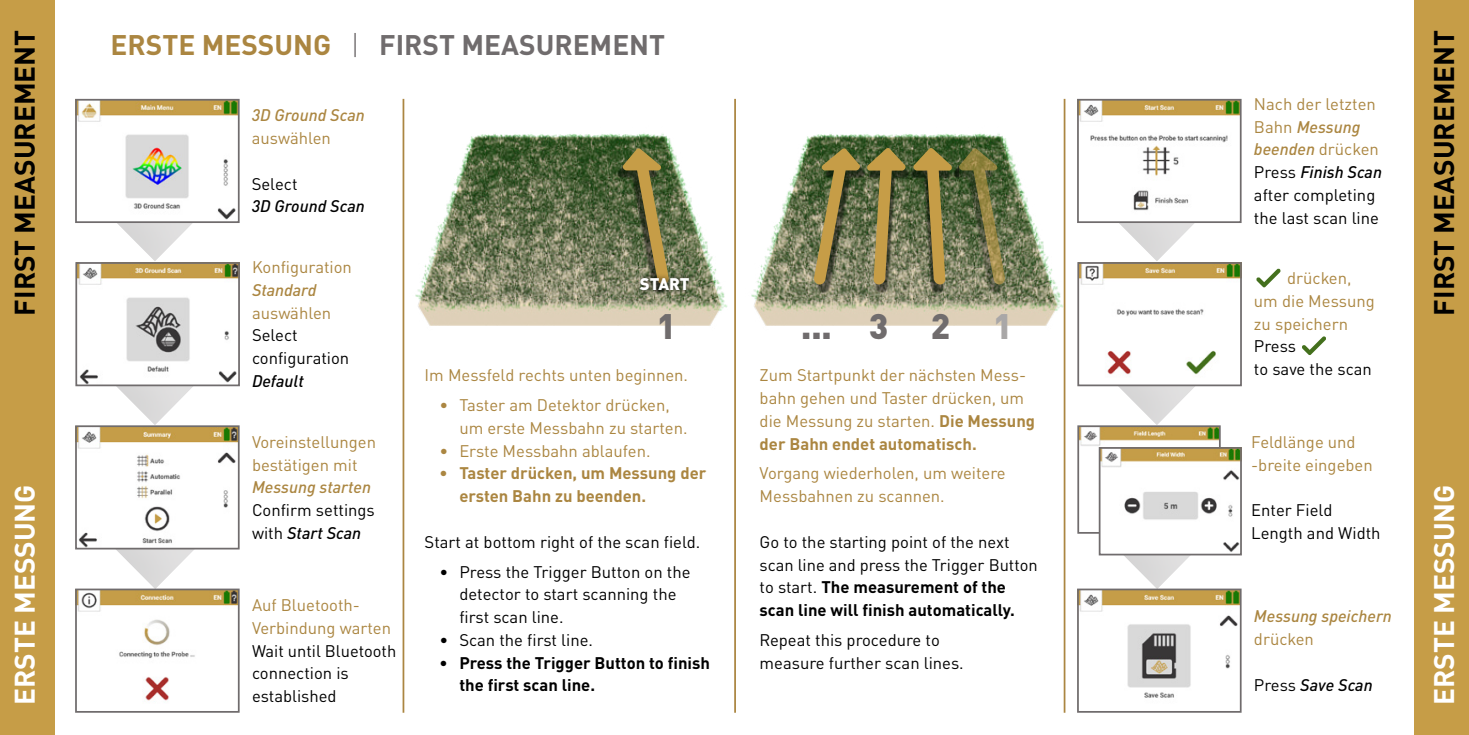
<style>
.page{position:relative;width:1469px;height:735px;background:#fff}
.page>*{position:absolute;margin:0;border:0;box-sizing:border-box;transform-origin:0 0}
.t1{font:900 262.5px "DIN Pro";color:#9b9899}
.t2{font:900 35px "DIN Pro";color:#706c6d}
.t3{font:700 28px "DIN Pro";color:#000}
.t4{font:700 28px "DIN Pro";color:#706c6d}
.t5{font:700 28px "DIN Pro";color:#fff}
.t6{font:16.62px/22.8px "DIN Pro";color:#000}
.t7{font:16.62px/22.8px "DIN Pro";color:#ab8641}
.t8{font:italic 500 16.62px "DIN Pro";color:#ab8641}
.t9{font:700 16.62px/22.8px "DIN Pro";color:#ab8641}
.t10{font:700 16.62px/22.8px "DIN Pro";color:#000}
.t11{font:italic 500 16.62px "DIN Pro";color:#000}
.t12{font:900 16.62px "DIN Pro";letter-spacing:-.005em;color:#fff}
.s1{color:#ab8641}
.s2{font-weight:300}
.s3{font-weight:500;font-style:italic}
.s4{color:#a9a7a7}
.s5{font-weight:700}
.s6{font-weight:500;font-style:italic;color:#ab8641}
.s7{font-weight:400;font-style:normal}
</style>
<div class="page">
<div style="left:0;top:0;width:55px;height:734px;background:#c69d47"></div>
<div style="left:1414px;top:0;width:54px;height:734px;background:#c69d47"></div>
<div style="left:34px;top:470px;width:182px;height:169px;background:#000;opacity:.75"></div>
<div style="left:34px;top:307px;width:182px;height:169px;background:#000;opacity:.75"></div>
<div style="left:34px;top:143px;width:182px;height:169px;background:#000;opacity:.75"></div>
<hr style="left:402px;top:99px;width:2px;height:613px;background:#ab8641">
<hr style="left:1063px;top:99px;width:2px;height:613px;background:#ab8641">
<hr style="left:734px;top:99px;width:2px;height:613px;background:#ab8641">
<img style="left:415px;top:133px;width:312px;height:193px">
<img style="left:617px;top:153px;width:18px;height:141px">
<svg style="left:622px;top:148px;width:47px;height:136px;background:#757443"></svg>
<div style="left:635px;top:273px;width:59px;height:22px;background:#000;opacity:.75"></div>
<img style="left:78px;top:102px;width:159px;height:118px">
<div style="left:75px;top:99px;width:165px;height:124px;border:2px solid #706c6d"></div>
<img style="left:751px;top:133px;width:285px;height:193px">
<img style="left:911px;top:152px;width:45px;height:142px">
<img style="left:868px;top:152px;width:43px;height:142px">
<img style="left:815px;top:284px;width:53px;height:10px">
<svg style="left:813px;top:148px;width:93px;height:136px;background:#7f7b4b"></svg>
<img style="left:956px;top:284px;width:47px;height:10px">
<svg style="left:912px;top:148px;width:93px;height:136px;background:#747547"></svg>
<img style="left:78px;top:265px;width:159px;height:118px">
<div style="left:75px;top:262px;width:165px;height:124px;border:2px solid #706c6d"></div>
<img style="left:78px;top:428px;width:159px;height:118px">
<div style="left:75px;top:425px;width:165px;height:124px;border:2px solid #706c6d"></div>
<img style="left:78px;top:591px;width:159px;height:111px">
<div style="left:75px;top:588px;width:165px;height:124px;border:2px solid #706c6d"></div>
<div style="left:1036px;top:470px;width:182px;height:169px;background:#000;opacity:.75"></div>
<div style="left:1036px;top:307px;width:182px;height:169px;background:#000;opacity:.75"></div>
<div style="left:1058px;top:134px;width:217px;height:154px;background:#fff"></div>
<div style="left:1036px;top:143px;width:182px;height:169px;background:#000;opacity:.75"></div>
<img style="left:1080px;top:102px;width:158px;height:118px">
<div style="left:1077px;top:99px;width:164px;height:124px;border:2px solid #706c6d"></div>
<img style="left:1080px;top:265px;width:158px;height:118px">
<div style="left:1077px;top:262px;width:164px;height:124px;border:2px solid #706c6d"></div>
<img style="left:1080px;top:428px;width:137px;height:102px">
<div style="left:1077px;top:425px;width:143px;height:108px;border:2px solid #706c6d"></div>
<img style="left:1080px;top:591px;width:158px;height:107px">
<div style="left:1077px;top:588px;width:164px;height:124px;border:2px solid #706c6d"></div>
<img style="left:1101px;top:450px;width:137px;height:102px">
<div style="left:1098px;top:447px;width:143px;height:108px;border:2px solid #706c6d"></div>
<svg style="left:1256px;top:268px;width:24px;height:19px"></svg>
<svg style="left:1302px;top:336px;width:24px;height:19px"></svg>
<h3 class="t3" style="left:1px;top:315px;width:287px;rotate:-90deg">FIRST MEASUREMENT</h3>
<h3 class="t4" style="left:111px;top:21px;width:556px"><span class="s1">ERSTE MESSUNG</span> <span class="s2">|</span> FIRST MEASUREMENT</h3>
<p class="t8" style="left:252px;top:102px;width:114px">3D Ground Scan</p>
<p class="t7" style="left:252px;top:125px;width:81px">auswählen</p>
<p class="t6" style="left:252px;top:170px;width:47px">Select</p>
<p class="t11" style="left:252px;top:193px;width:114px">3D Ground Scan</p>
<h1 class="t1" style="left:402px;top:174px;width:424px;rotate:90deg">› › ›</h1>
<p class="t7" style="left:252px;top:254px;width:101px">Konfiguration</p>
<p class="t8" style="left:252px;top:276px;width:66px">Standard</p>
<p class="t7" style="left:252px;top:299px;width:81px">auswählen</p>
<p class="t6" style="left:252px;top:322px;width:99px">Select configuration</p>
<p class="t11" style="left:252px;top:367px;width:53px">Default</p>
<p class="t12" style="left:640px;top:270px;width:51px">START</p>
<h2 class="t2" style="left:657px;top:295px;width:21px">1</h2>
<p class="t7" style="left:424px;top:362px;width:265px">Im Messfeld rechts unten beginnen.</p>
<p class="t7" style="left:459px;top:392px;width:230px;text-indent:-20px">• Taster am Detektor drücken, um erste Messbahn zu starten.</p>
<p class="t7" style="left:439px;top:437px;width:212px">• Erste Messbahn ablaufen.</p>
<p class="t9" style="left:459px;top:460px;width:248px;text-indent:-20px">• Taster drücken, um Messung der ersten Bahn zu beenden.</p>
<p class="t6" style="left:424px;top:528px;width:277px">Start at bottom right of the scan field.</p>
<p class="t6" style="left:459px;top:558px;width:233px;text-indent:-20px">• Press the Trigger Button on the detector to start scanning the first scan line.</p>
<p class="t6" style="left:439px;top:626px;width:155px">• Scan the first line.</p>
<p class="t10" style="left:459px;top:648px;width:252px;text-indent:-20px">• Press the Trigger Button to finish the first scan line.</p>
<p class="t7" style="left:252px;top:428px;width:126px">Voreinstellungen bestätigen mit</p>
<p class="t8" style="left:252px;top:473px;width:121px">Messung starten</p>
<p class="t6" style="left:252px;top:496px;width:124px">Confirm settings with <span class="s3">Start Scan</span></p>
<h3 class="t5" style="left:1px;top:704px;width:222px;rotate:-90deg">ERSTE MESSUNG</h3>
<p class="t7" style="left:252px;top:591px;width:141px">Auf Bluetooth-<br>Verbindung warten</p>
<p class="t6" style="left:252px;top:637px;width:146px">Wait until Bluetooth connection is established</p>
<h2 class="t2" style="left:801px;top:295px;width:213px">...3 2 <span class="s4">1</span></h2>
<p class="t7" style="left:759px;top:362px;width:277px">Zum Startpunkt der nächsten Mess&shy;bahn gehen und Taster drücken, um die Messung zu starten. <span class="s5">Die Messung der Bahn endet automatisch.</span></p>
<p class="t7" style="left:759px;top:460px;width:248px">Vorgang wiederholen, um weitere<br>Messbahnen zu scannen.</p>
<p class="t6" style="left:759px;top:528px;width:279px">Go to the starting point of the next scan line and press the Trigger Button to start. <span class="s5">The measurement of the scan line will finish automatically.</span></p>
<p class="t6" style="left:759px;top:626px;width:206px">Repeat this procedure to measure further scan lines.</p>
<h1 class="t1" style="left:1403px;top:174px;width:424px;rotate:90deg">› › ›</h1>
<p class="t6" style="left:1253px;top:91px;width:129px"><span class="s1">Nach der letzten<br>Bahn</span> <span class="s6">Messung beenden</span> <span class="s1">drücken<br></span>Press <span class="s3">Finish Scan </span>after completing the last scan line</p>
<p class="t7" style="left:1253px;top:265px;width:122px;text-indent:33px">drücken, um die Messung zu speichern</p>
<p class="t6" style="left:1253px;top:333px;width:119px">Press<br>to save the scan</p>
<p class="t7" style="left:1251px;top:428px;width:123px">Feldlänge und -breite eingeben</p>
<p class="t6" style="left:1251px;top:496px;width:83px">Enter Field</p>
<p class="t6" style="left:1251px;top:519px;width:131px">Length and Width</p>
<p class="t8" style="left:1253px;top:602px;width:139px">Messung speichern</p>
<p class="t7" style="left:1253px;top:625px;width:61px">drücken</p>
<p class="t11" style="left:1253px;top:671px;width:120px"><span class="s7">Press</span> Save Scan</p>
<h3 class="t3" style="left:1420px;top:315px;width:287px;rotate:-90deg">FIRST MEASUREMENT</h3>
<h3 class="t5" style="left:1420px;top:704px;width:222px;rotate:-90deg">ERSTE MESSUNG</h3>
</div>
